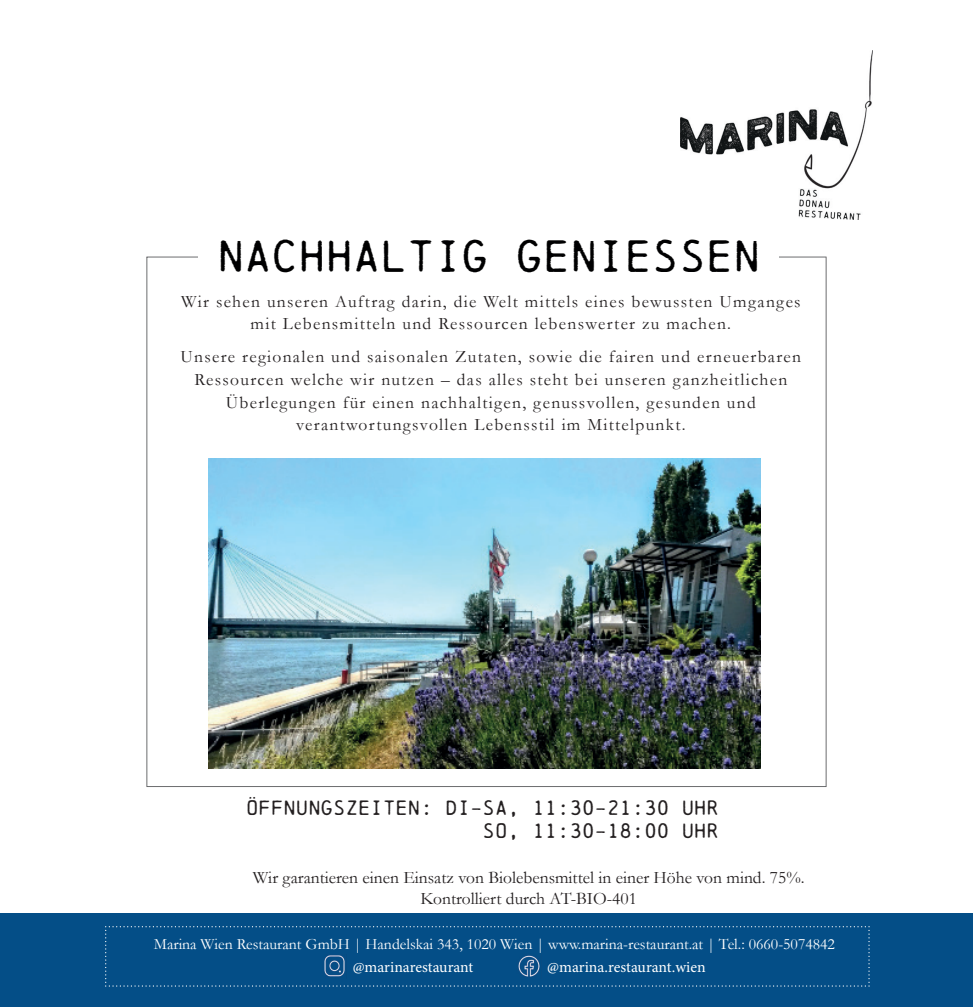
<style>
.page{position:relative;width:973px;height:1008px;background:#fff}
.page>*{position:absolute;margin:0;border:0;box-sizing:border-box;transform-origin:0 0}
.t1{font:42px "Chainprinter";color:#000001}
.t2{font:19.25px/23.1px "Chainprinter";color:#231f20;text-align:right}
.t3{font:17.5px/22.8px "Garamond";letter-spacing:.075em;color:#231f20;text-align:center}
.t4{font:17.5px/21px "Garamond";color:#231f20;text-align:center}
.t5{font:15.75px "Garamond";color:#fff}
.t6{font:15.75px "Minion Pro";letter-spacing:-.005em;color:#fff}
</style>
<div class="page">
<div style="left:0;top:912px;width:972px;height:94px;background:#044e87"></div>
<svg style="left:146px;top:256px;width:680px;height:530px"></svg>
<div style="left:198px;top:238px;width:581px;height:38px;background:#fff"></div>
<img style="left:680px;top:57px;width:191px;height:163px">
<svg style="left:105px;top:926px;width:764px;height:60px"></svg>
<img style="left:322px;top:953px;width:24px;height:24px">
<img style="left:516px;top:952px;width:25px;height:25px">
<img style="left:208px;top:458px;width:552px;height:310px">
<h1 class="t1" style="left:217px;top:230px;width:544px">NACHHALTIG GENIESSEN</h1>
<p class="t3" style="left:181px;top:289px;width:621px">Wir sehen unseren Auftrag darin, die Welt mittels eines bewussten Umganges mit Lebensmitteln und Ressourcen lebenswerter zu machen.</p>
<p class="t3" style="left:180px;top:344px;width:622px">Unsere regionalen und saisonalen Zutaten, sowie die fairen und erneuerbaren Ressourcen welche wir nutzen – das alles steht bei unseren ganzheitlichen Überlegungen für einen nachhaltigen, genussvollen, gesunden und verantwortungsvollen Lebensstil im Mittelpunkt.</p>
<p class="t2" style="left:246px;top:795px;width:474px">ÖFFNUNGSZEITEN: DI-SA, 11:30-21:30 UHR<br>SO, 11:30-18:00 UHR</p>
<p class="t4" style="left:253px;top:866px;width:553px">Wir garantieren einen Einsatz von Biolebensmittel in einer Höhe von mind. 75%.<br>Kontrolliert durch AT-BIO-401</p>
<p class="t5" style="left:154px;top:932px;width:682px">Marina Wien Restaurant GmbH | Handelskai 343, 1020 Wien | www.marina-restaurant.at | Tel.: 0660-5074842</p>
<p class="t6" style="left:352px;top:956px;width:122px">@marinarestaurant</p>
<p class="t6" style="left:547px;top:956px;width:160px">@marina.restaurant.wien</p>
</div>
